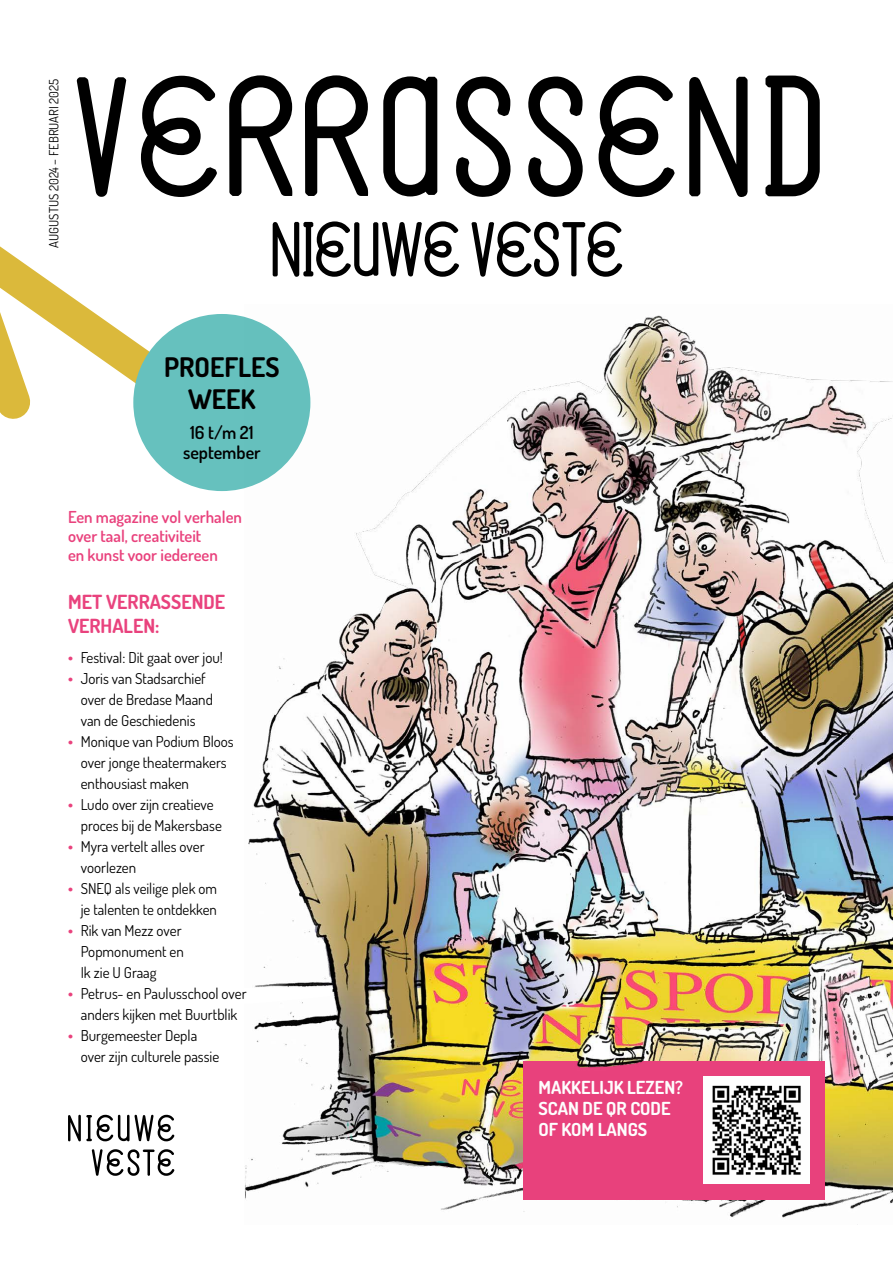
<style>
.page{position:relative;width:893px;height:1263px;background:#fff}
.page>*{position:absolute;margin:0;border:0;box-sizing:border-box;transform-origin:0 0}
.t1{font:171px "Haustraks YT";letter-spacing:.05em;color:#000}
.t2{font:78px "Haustraks YT";color:#000}
.t3{font:700 27px/31.3px "Dosis";color:#000;text-align:center}
.t4{font:700 19.5px/24px "Dosis";color:#e9427d}
.t5{font:700 18px/21px "Dosis";color:#fff}
.t6{font:600 18px/19.2px "Dosis";color:#000;text-align:center}
.t7{font:600 16.5px/19.2px "Dosis";color:#e9427d}
.t8{font:15px/21px "Dosis";color:#000}
.t9{font:12.75px "Dosis";color:#000}
.s1{font-weight:700;color:#e9427d}
</style>
<div class="page">
<img style="left:244px;top:315px;width:649px;height:903px">
<svg style="left:92px;top:1149px;width:82px;height:27px"></svg>
<svg style="left:68px;top:1115px;width:106px;height:26px"></svg>
<svg style="left:0;top:246px;width:239px;height:199px"></svg>
<div style="left:133px;top:314px;width:177px;height:177px;background:#66c1be;border-radius:50%"></div>
<div style="left:524px;top:1061px;width:301px;height:138px;background:#e9427d"></div>
<img style="left:703px;top:1077px;width:106px;height:106px">
<svg style="left:244px;top:988px;width:89px;height:18px"></svg>
<p class="t9" style="left:45px;top:248px;width:170px;rotate:-90deg">AUGUSTUS 2024 – FEBRUARI 2025</p>
<h1 class="t1" style="left:73px;top:4px;width:752px">VERRASSEND</h1>
<h2 class="t2" style="left:270px;top:189px;width:354px">NIEUWE VESTE</h2>
<h3 class="t3" style="left:164px;top:350px;width:117px">PROEFLES<br>WEEK</h3>
<p class="t6" style="left:183px;top:422px;width:79px">16 t/m 21 september</p>
<p class="t7" style="left:68px;top:507px;width:175px">Een magazine vol verhalen over taal, creativiteit<br>en kunst voor iedereen</p>
<h3 class="t4" style="left:68px;top:589px;width:159px">MET VERRASSENDE<br>VERHALEN:</h3>
<p class="t8" style="left:68px;top:646px;width:156px"><span class="s1">•</span> Festival: Dit gaat over jou!</p>
<p class="t8" style="left:81px;top:667px;width:134px;text-indent:-13px"><span class="s1">•</span> Joris van Stadsarchief over de Bredase Maand van de Geschiedenis</p>
<p class="t8" style="left:81px;top:730px;width:154px;text-indent:-13px"><span class="s1">•</span> Monique van Podium Bloos over jonge theatermakers enthousiast maken</p>
<p class="t8" style="left:81px;top:793px;width:143px;text-indent:-13px"><span class="s1">•</span> Ludo over zijn creatieve proces bij de Makersbase</p>
<p class="t8" style="left:81px;top:835px;width:125px;text-indent:-13px"><span class="s1">•</span> Myra vertelt alles over voorlezen</p>
<p class="t8" style="left:68px;top:877px;width:150px;text-align:right"><span class="s1">•</span> SNEQ als veilige plek om je talenten te ontdekken</p>
<p class="t8" style="left:81px;top:919px;width:105px;text-indent:-13px"><span class="s1">•</span> Rik van Mezz over<br>Popmonument en<br>Ik zie U Graag</p>
<p class="t8" style="left:68px;top:982px;width:180px;text-align:center"><span class="s1">•</span> Petrus- en Paulusschool over anders kijken met Buurtblik</p>
<p class="t8" style="left:81px;top:1024px;width:140px;text-indent:-13px"><span class="s1">•</span> Burgemeester Depla over zijn culturele passie</p>
<p class="t5" style="left:538px;top:1076px;width:146px">MAKKELIJK LEZEN?<br>SCAN DE QR CODE<br>OF KOM LANGS</p>
</div>
